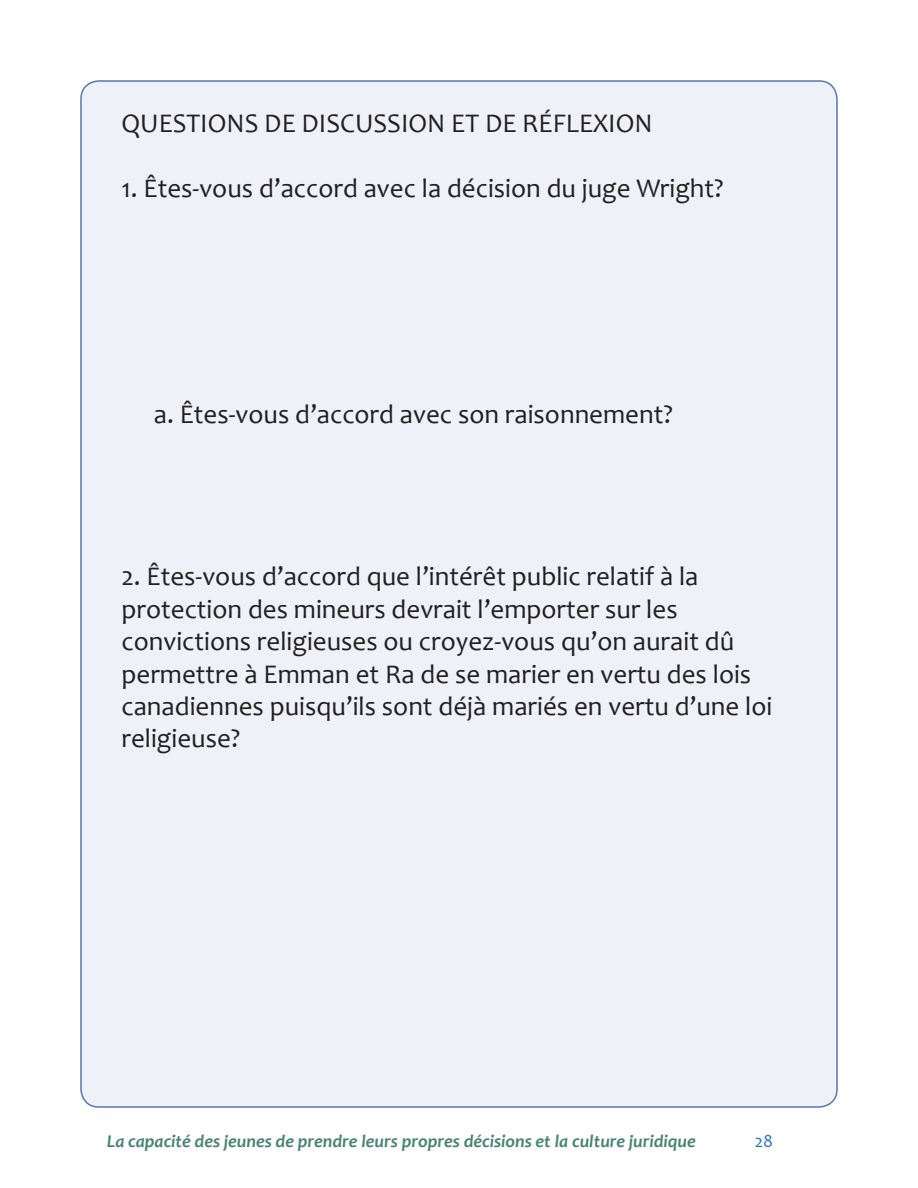
<style>
.page{position:relative;width:918px;height:1188px;background:#fff}
.page>*{position:absolute;margin:0;border:0;box-sizing:border-box;transform-origin:0 0}
.Paragraph_Style_3{font:27px/32.4px "Candara";color:#231f20}
.t1{font:italic 700 18px "Candara";color:#49846e}
.t2{font:18px "Candara";color:#2972b9}
</style>
<div class="page">
<div style="left:81px;top:81px;width:756px;height:1026px;background:#eef1f7;border-radius:18px"></div>
<p class="Paragraph_Style_3" style="left:122px;top:107px;width:533px">QUESTIONS DE DISCUSSION ET DE RÉFLEXION</p>
<p class="Paragraph_Style_3" style="left:122px;top:171px;width:604px">1. Êtes-vous d’accord avec la décision du juge Wright?</p>
<p class="Paragraph_Style_3" style="left:154px;top:398px;width:521px">a. Êtes-vous d’accord avec son raisonnement?</p>
<p class="Paragraph_Style_3" style="left:122px;top:560px;width:652px">2. Êtes-vous d’accord que l’intérêt public relatif à la protection des mineurs devrait l’emporter sur les convictions religieuses ou croyez-vous qu’on aurait dû permettre à Emman et Ra de se marier en vertu des lois canadiennes puisqu’ils sont déjà mariés en vertu d’une loi religieuse?</p>
<p class="t1" style="left:107px;top:1130px;width:590px">La capacité des jeunes de prendre leurs propres décisions et la culture juridique</p>
<p class="t2" style="left:755px;top:1130px;width:20px">28</p>
</div>
